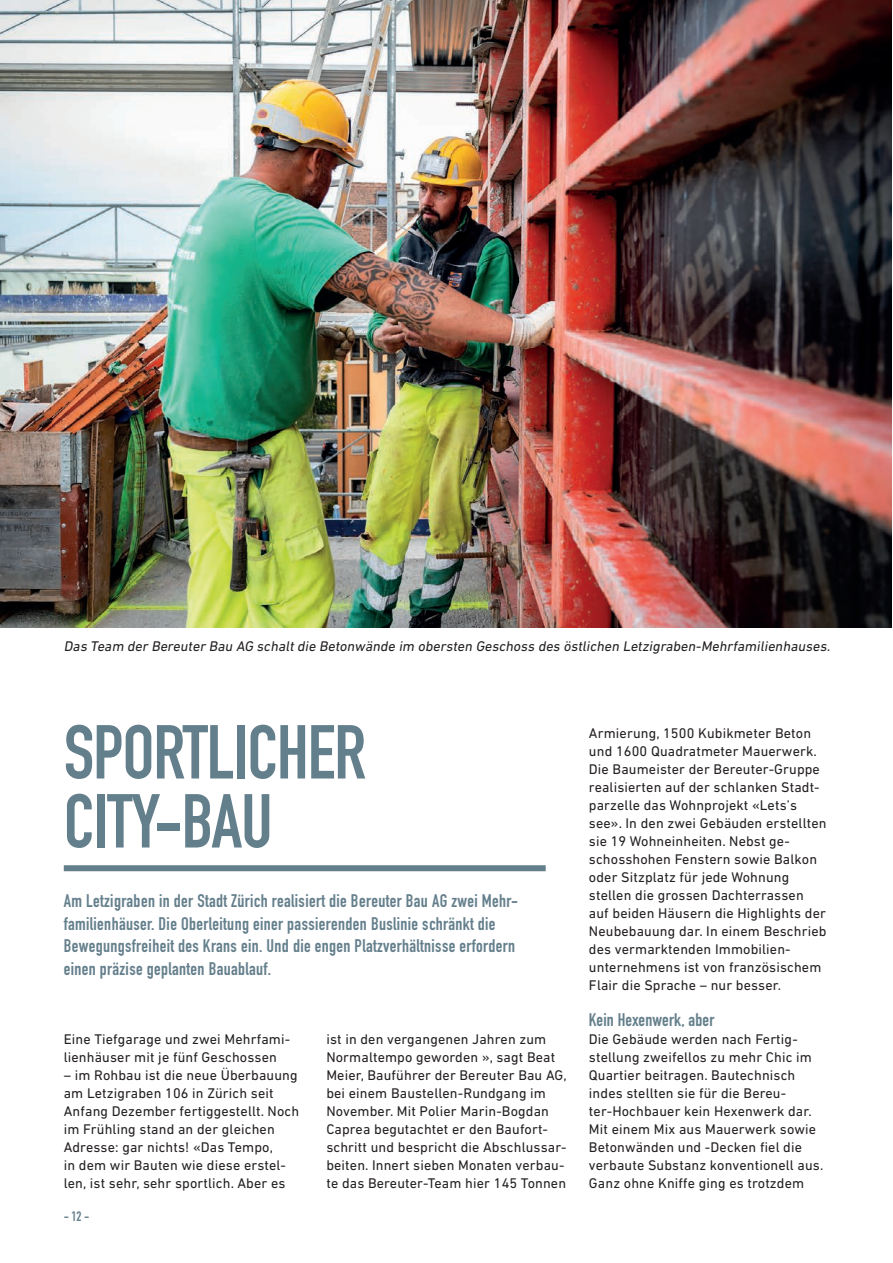
<style>
.page{position:relative;width:893px;height:1263px;background:#fff}
.page>*{position:absolute;margin:0;border:0;box-sizing:border-box;transform-origin:0 0}
.t1{font:700 75px/69px "DIN Condensed";letter-spacing:-.015em;color:#647f8c}
.t2{font:700 18px/22.5px "DIN Condensed";letter-spacing:.02em;color:#647f8c}
.t3{font:14.25px/18px "DIN Next LT Pro";letter-spacing:.01em;color:#231f20}
.t4{font:italic 14.25px "DIN Next LT Pro";color:#231f20}
.t5{font:700 13.5px "DIN Condensed";color:#647f8c}
</style>
<div class="page">
<div style="left:64px;top:865px;width:482px;height:6px;background:#647f8c"></div>
<img style="left:0;top:0;width:891px;height:627px">
<p class="t4" style="left:64px;top:638px;width:770px">Das Team der Bereuter Bau AG schalt die Betonwände im obersten Geschoss des östlichen Letzigraben-Mehrfamilienhauses.</p>
<h1 class="t1" style="left:64px;top:717px;width:304px">SPORTLICHER<br>CITY-BAU</h1>
<p class="t2" style="left:64px;top:889px;width:456px">Am Letzigraben in der Stadt Zürich realisiert die Bereuter Bau AG zwei Mehr&shy;familienhäuser. Die Oberleitung einer passierenden Buslinie schränkt die Bewegungsfreiheit des Krans ein. Und die engen Platzverhältnisse erfordern einen präzise geplanten Bauablauf.</p>
<p class="t3" style="left:64px;top:1030px;width:228px">Eine Tiefgarage und zwei Mehrfami&shy;lienhäuser mit je fünf Geschossen</p>
<p class="t3" style="left:64px;top:1066px;width:237px">– im Rohbau ist die neue Überbauung am Letzigraben 106 in Zürich seit Anfang Dezember fertiggestellt. Noch im Frühling stand an der gleichen Adresse: gar nichts! «Das Tempo,<br>in dem wir Bauten wie diese erstel&shy;len, ist sehr, sehr sportlich. Aber es</p>
<p class="t5" style="left:64px;top:1207px;width:27px">- 12 -</p>
<p class="t3" style="left:326px;top:1030px;width:242px">ist in den vergangenen Jahren zum Normaltempo geworden », sagt Beat Meier, Bauführer der Bereuter Bau AG, bei einem Baustellen-Rundgang im November. Mit Polier Marin-Bogdan Caprea begutachtet er den Baufort&shy;schritt und bespricht die Abschlussar&shy;beiten. Innert sieben Monaten verbau&shy;te das Bereuter-Team hier 145 Tonnen</p>
<p class="t3" style="left:589px;top:724px;width:239px">Armierung, 1500 Kubikmeter Beton und 1600 Quadratmeter Mauerwerk.<br>Die Baumeister der Bereuter-Gruppe realisierten auf der schlanken Stadt&shy;parzelle das Wohnprojekt «Lets’s see». In den zwei Gebäuden erstellten sie 19 Wohneinheiten. Nebst ge&shy;schosshohen Fenstern sowie Balkon oder Sitzplatz für jede Wohnung stellen die grossen Dachterrassen auf beiden Häusern die Highlights der Neubebauung dar. In einem Beschrieb des vermarktenden Immobilien&shy;unternehmens ist von französischem Flair die Sprache – nur besser.</p>
<p class="t2" style="left:589px;top:1008px;width:127px">Kein Hexenwerk, aber</p>
<p class="t3" style="left:589px;top:1030px;width:236px">Die Gebäude werden nach Fertig&shy;stellung zweifellos zu mehr Chic im Quartier beitragen. Bautechnisch indes stellten sie für die Bereu&shy;ter-Hochbauer kein Hexenwerk dar.<br>Mit einem Mix aus Mauerwerk sowie Betonwänden und -Decken fiel die verbaute Substanz konventionell aus.<br>Ganz ohne Kniffe ging es trotzdem</p>
</div>
